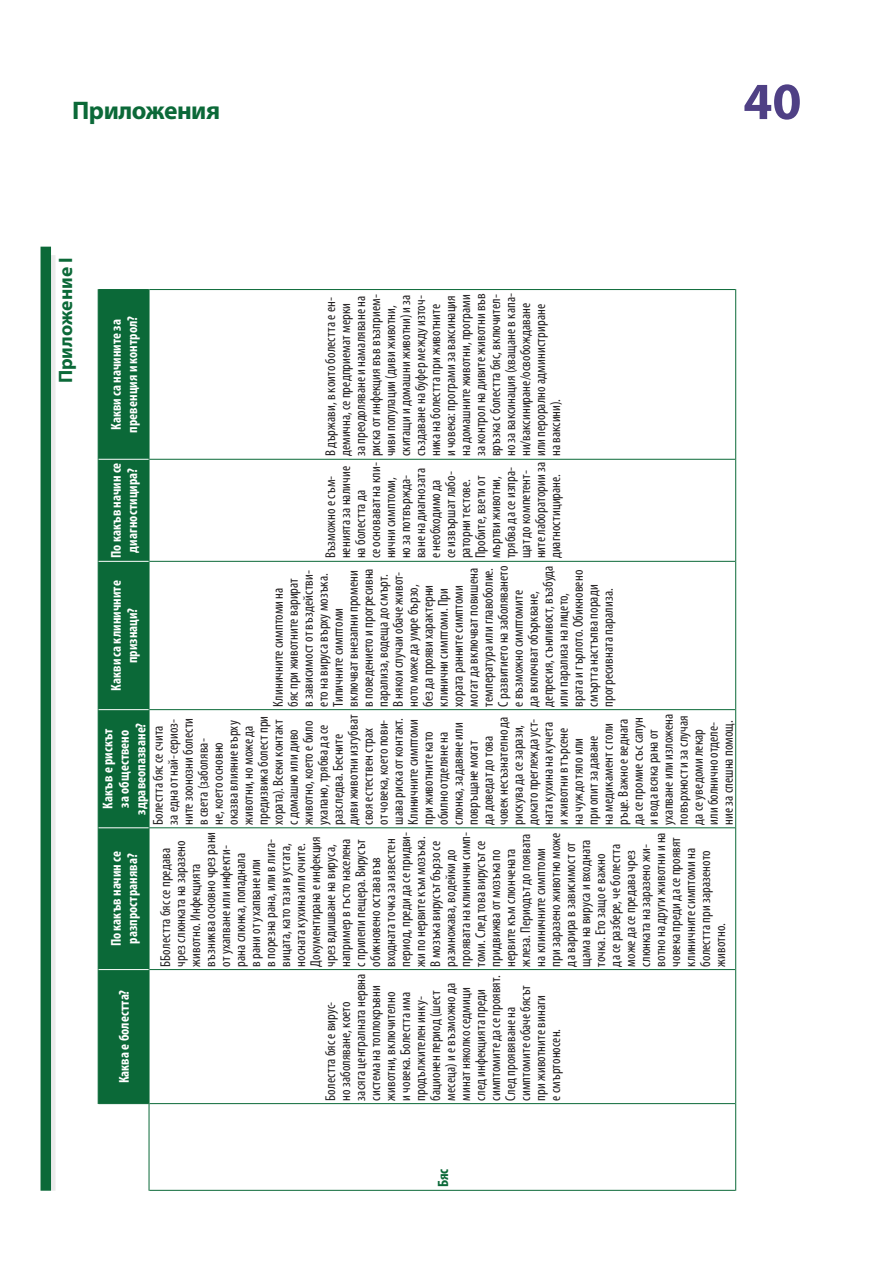
<style>
.page{position:relative;width:893px;height:1263px;background:#fff}
.page>*{position:absolute;margin:0;border:0;box-sizing:border-box;transform-origin:0 0}
.t1{font:700 52.5px "Myriad Pro";color:#4f4085}
.t2{font:700 25.5px "Myriad Pro";letter-spacing:-.02em;color:#0b6938}
.I_01_-_ANN_NUMERO{font:700 19.5px "Myriad Pro";color:#0b6938}
.J_05_-_ANN_BOLD_GAUC{font:700 condensed 15px "Myriad Pro";color:#0b6938}
.J_01_-_ANN_REGULAR_G{font:condensed 14.25px/15px "Myriad Pro";letter-spacing:.005em;color:#231f20}
.J_03_-_ANN_BOLD_CENT{font:700 condensed 14.25px/16.5px "Myriad Pro";letter-spacing:.005em;color:#fff;text-align:center}
</style>
<div class="page">
<div style="left:51px;top:255px;width:5px;height:936px;background:#ebebeb"></div>
<div style="left:99px;top:290px;width:50px;height:813px;background:#0b6938"></div>
<hr style="left:98px;top:969px;width:1px;height:135px;background:#0b6938">
<hr style="left:99px;top:1103px;width:50px;height:1px;background:#0b6938">
<hr style="left:98px;top:828px;width:1px;height:141px;background:#0b6938">
<hr style="left:98px;top:710px;width:1px;height:118px;background:#0b6938">
<hr style="left:98px;top:561px;width:1px;height:149px;background:#0b6938">
<hr style="left:98px;top:459px;width:1px;height:102px;background:#0b6938">
<hr style="left:98px;top:289px;width:1px;height:170px;background:#0b6938">
<hr style="left:99px;top:289px;width:50px;height:1px;background:#0b6938">
<hr style="left:149px;top:1103px;width:1px;height:88px;background:#0b6938">
<hr style="left:149px;top:1190px;width:586px;height:1px;background:#0b6938">
<hr style="left:149px;top:969px;width:1px;height:134px;background:#0b6938">
<hr style="left:149px;top:1103px;width:586px;height:1px;background:#0b6938">
<hr style="left:149px;top:828px;width:1px;height:141px;background:#0b6938">
<hr style="left:149px;top:969px;width:586px;height:1px;background:#0b6938">
<hr style="left:149px;top:710px;width:1px;height:118px;background:#0b6938">
<hr style="left:149px;top:827px;width:586px;height:1px;background:#0b6938">
<hr style="left:149px;top:561px;width:1px;height:149px;background:#0b6938">
<hr style="left:149px;top:709px;width:586px;height:1px;background:#0b6938">
<hr style="left:149px;top:459px;width:1px;height:102px;background:#0b6938">
<hr style="left:149px;top:561px;width:586px;height:1px;background:#0b6938">
<hr style="left:149px;top:289px;width:1px;height:170px;background:#0b6938">
<hr style="left:149px;top:459px;width:586px;height:1px;background:#0b6938">
<hr style="left:149px;top:289px;width:586px;height:1px;background:#0b6938">
<hr style="left:735px;top:1103px;width:1px;height:88px;background:#0b6938">
<hr style="left:735px;top:969px;width:1px;height:134px;background:#0b6938">
<hr style="left:735px;top:828px;width:1px;height:141px;background:#0b6938">
<hr style="left:735px;top:710px;width:1px;height:118px;background:#0b6938">
<hr style="left:735px;top:561px;width:1px;height:149px;background:#0b6938">
<hr style="left:735px;top:459px;width:1px;height:102px;background:#0b6938">
<hr style="left:735px;top:289px;width:1px;height:170px;background:#0b6938">
<hr style="left:99px;top:969px;width:50px;height:1px;background:#fff">
<hr style="left:99px;top:827px;width:50px;height:1px;background:#fff">
<hr style="left:99px;top:709px;width:50px;height:1px;background:#fff">
<hr style="left:99px;top:561px;width:50px;height:1px;background:#fff">
<hr style="left:99px;top:459px;width:50px;height:1px;background:#fff">
<div style="left:41px;top:247px;width:10px;height:944px;background:#0b6938"></div>
<h2 class="t2" style="left:72px;top:94px;width:149px">Приложения</h2>
<h1 class="t1" style="left:743px;top:67px;width:60px">40</h1>
<p class="I_01_-_ANN_NUMERO" style="left:53px;top:383px;width:127px;rotate:-90deg">Приложение I</p>
<p class="J_03_-_ANN_BOLD_CENT" style="left:108px;top:433px;width:118px;text-align:left;rotate:-90deg">Какви са начините за превенция и контрол?</p>
<p class="J_03_-_ANN_BOLD_CENT" style="left:108px;top:558px;width:97px;rotate:-90deg">По какъв начин се диагностицира?</p>
<p class="J_03_-_ANN_BOLD_CENT" style="left:108px;top:690px;width:112px;rotate:-90deg">Какви са клиничните признаци?</p>
<p class="J_01_-_ANN_REGULAR_G" style="left:323px;top:456px;width:162px;rotate:-90deg">В държави, вкоито болестта еен&shy;демична, се предприемат мерки за преодоляване и намаляване на</p>
<p class="J_01_-_ANN_REGULAR_G" style="left:383px;top:456px;width:165px;rotate:-90deg">чиви популации (диви животни, скитащи и домашни животни) и за създаване на буфер между източ&shy;ника на болестта при животните<br>и човека: програми за ваксинация на домашните животни, програми за контрол на дивите животни във връзка сболестта бяс, включител&shy;но за ваксинация (хващане вкапа&shy;ни/ваксиниране/освобождаване</p>
<p class="J_01_-_ANN_REGULAR_G" style="left:323px;top:558px;width:265px;rotate:-90deg">Възможно есъм-<br>ненията за наличие<br>на болестта да<br>се основават на кли- риска от инфекция във възприем&shy;нични симптоми,<br>но за потвържда-<br>ване на диагнозата<br>е необходимо да<br>се извършат лабо-<br>раторни тестове.<br>Пробите, взети от<br>мъртви животни,<br>трябва да се изпра-<br>щат до компетент-<br>ните лаборатории за или перорално администриране диагностициране.</p>
<p class="J_01_-_ANN_REGULAR_G" style="left:548px;top:456px;width:58px;rotate:-90deg">на ваксини).</p>
<p class="J_01_-_ANN_REGULAR_G" style="left:271px;top:707px;width:143px;rotate:-90deg">Клиничните симптоми на<br>бяс при животните варират взависимост от въздействи&shy;ето на вируса върху мозъка.<br>Типичните симптоми включват внезапни промени в поведението и прогресивна парализа, водеща до смърт.<br>В някои случаи обаче живот&shy;ното може да умре бързо, без да прояви характерни клинични симптоми. При хората ранните симптоми могат да включват повишена температура или главоболие.<br>Сразвитието на заболяването евъзможно симптомите<br>да включват объркване, депресия, сънливост, възбуда или парализа на лицето, врата и гърлото. Обикновено смъртта настъпва поради прогресивната парализа.</p>
<p class="J_01_-_ANN_REGULAR_G" style="left:151px;top:825px;width:112px;rotate:-90deg">Болестта бяс се счита за една от най-сериоз&shy;ните зоонозни болести всвета (заболява-<br>не, което основно оказва влияние върху животни, но може да предизвика болест при хората). Всеки контакт с домашно или диво животно, което ебило ухапано, трябва да се разследва. Бесните диви животни изгубват своя естествен страх<br>от човека, което пови&shy;шава риска от контакт.<br>Клиничните симптоми при животните като обилно отделяне на слюнка, задавяне или повръщане могат<br>да доведат до това човек несъзнателно да рискува да се зарази, докато преглежда уст&shy;ната кухина на кучета и животни втърсене на чуждо тяло или<br>при опит за даване<br>на медикамент с голи ръце. Важно еведнага да се промие със сапун и вода всяка рана от ухапване или изложена повърхност и за случая да се уведоми лекар или болнично отделе&shy;ние за спешна помощ.</p>
<p class="J_03_-_ANN_BOLD_CENT" style="left:100px;top:814px;width:93px;rotate:-90deg">Какъв е рискът за обществено здравеопазване?</p>
<p class="J_03_-_ANN_BOLD_CENT" style="left:108px;top:946px;width:97px;text-align:left;rotate:-90deg">По какъв начин се разпространява?</p>
<p class="J_03_-_ANN_BOLD_CENT" style="left:116px;top:1083px;width:95px;rotate:-90deg">Каква е болестта?</p>
<p class="J_01_-_ANN_REGULAR_G" style="left:158px;top:966px;width:136px;rotate:-90deg">ББолестта бяс се предава чрез слюнката на заразено животно. Инфекцията възниква основно чрез рани от ухапване или инфекти&shy;рана слюнка, попаднала врани от ухапване или<br>в порезна рана, или влига&shy;вицата, като тази вустата, носната кухина или очите.<br>Документирана е инфекция чрез вдишване на вируса, например вгъсто населена с прилепи пещера. Вирусът обикновено остава във входната точка за известен период, преди да се придви&shy;жи по нервите към мозъка.<br>В мозъка вирусът бързо се размножава, водейки до проявата на клинични симп&shy;томи. След това вирусът се придвижва от мозъка по нервите към слюнчената жлеза. Периодът до появата на клиничните симптоми при заразено животно може да варира взависимост от щама на вируса и входната точка. Ето защо еважно<br>да се разбере, че болестта може да се предава чрез слюнката на заразено жи&shy;вотно на други животни и на човека преди да се проявят клиничните симптоми на болестта при заразеното животно.</p>
<p class="J_01_-_ANN_REGULAR_G" style="left:323px;top:1101px;width:129px;rotate:-90deg">Болестта бяс евирус-<br>но заболяване, което засяга централната нервна система на топлокръвни животни, включително<br>и човека. Болестта има продължителен инку&shy;бационен период (шест месеца) и е възможно да минат няколко седмици след инфекцията преди симптомите да се проявят.<br>След проявяване на симптомите обаче бясът при животните винаги есмъртоносен.</p>
<p class="J_05_-_ANN_BOLD_GAUC" style="left:435px;top:1187px;width:20px;rotate:-90deg">Бяс</p>
</div>
